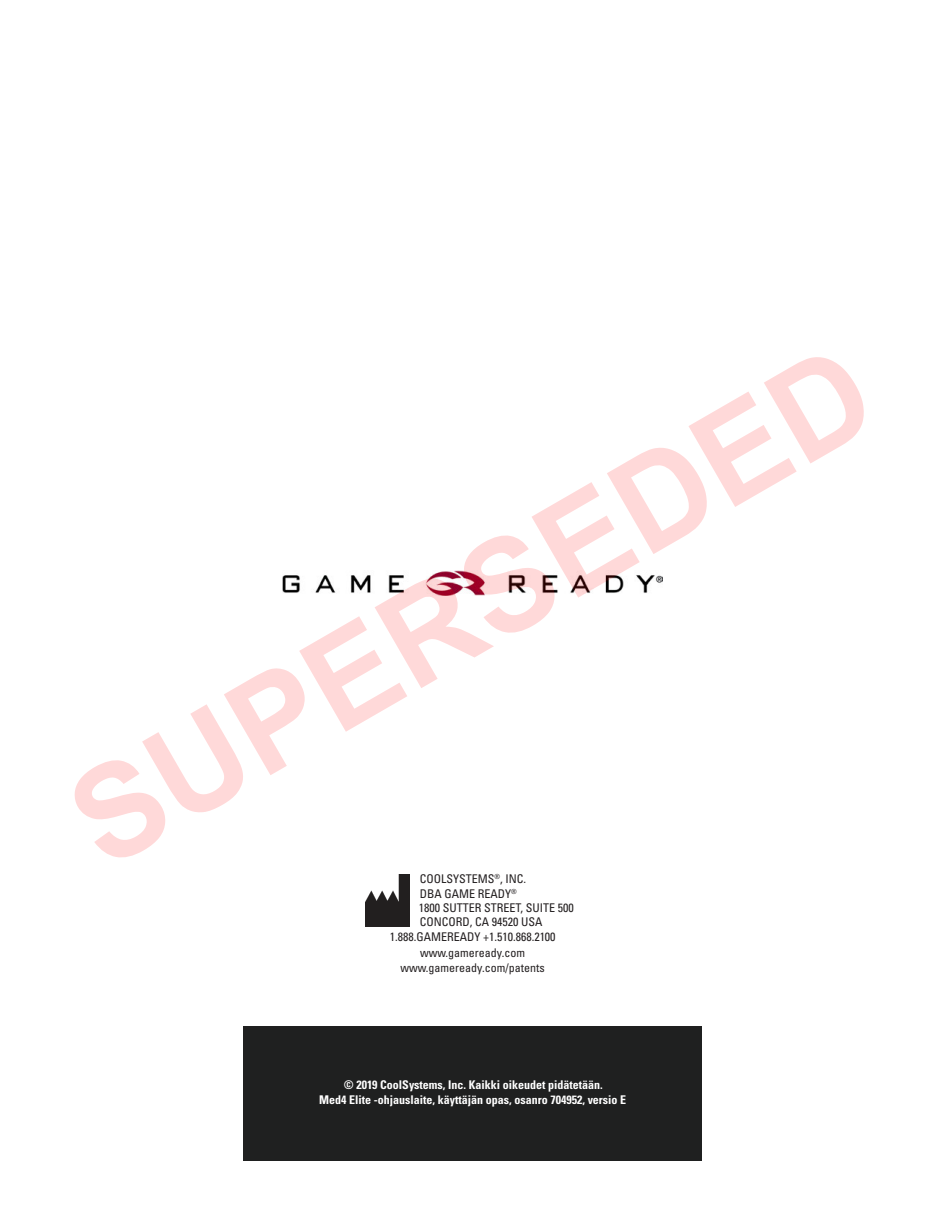
<style>
.page{position:relative;width:945px;height:1215px;background:#fff}
.page>*{position:absolute;margin:0;border:0;box-sizing:border-box;transform-origin:0 0}
.t1{font:700 130.5px "Arial";color:rgb(255 0 0/.15)}
.Text{font:condensed 12px/15px "Univers LT Std";color:#231f20;text-align:center}
.Text-2{font:700 condensed 12px "Univers LT Std";color:#fff}
</style>
<div class="page">
<div style="left:243px;top:1026px;width:459px;height:135px;background:#1f2020"></div>
<img style="left:283px;top:571px;width:379px;height:25px">
<img style="left:365px;top:875px;width:45px;height:52px">
<h1 class="t1" style="left:36px;top:751px;width:901px;rotate:-30deg">SUPERSEDED</h1>
<p class="Text" style="left:420px;top:871px;width:108px">COOLSYSTEMS<sup>®</sup>, INC.</p>
<p class="Text" style="left:419px;top:886px;width:156px;line-height:14.2px;text-align:left">DBA GAME READY<sup>®<br></sup>1800 SUTTER STREET, SUITE 500</p>
<p class="Text" style="left:420px;top:914px;width:124px">CONCORD, CA 94520 USA</p>
<p class="Text" style="left:390px;top:929px;width:167px">1.888.GAMEREADY +1.510.868.2100</p>
<p class="Text" style="left:400px;top:946px;width:146px">www.gameready.com www.gameready.com/patents</p>
<p class="Text-2" style="left:344px;top:1078px;width:261px">© 2019 CoolSystems, Inc. Kaikki oikeudet pidätetään.</p>
<p class="Text-2" style="left:319px;top:1093px;width:309px">Med4 Elite -ohjauslaite, käyttäjän opas, osanro 704952, versio E</p>
</div>
